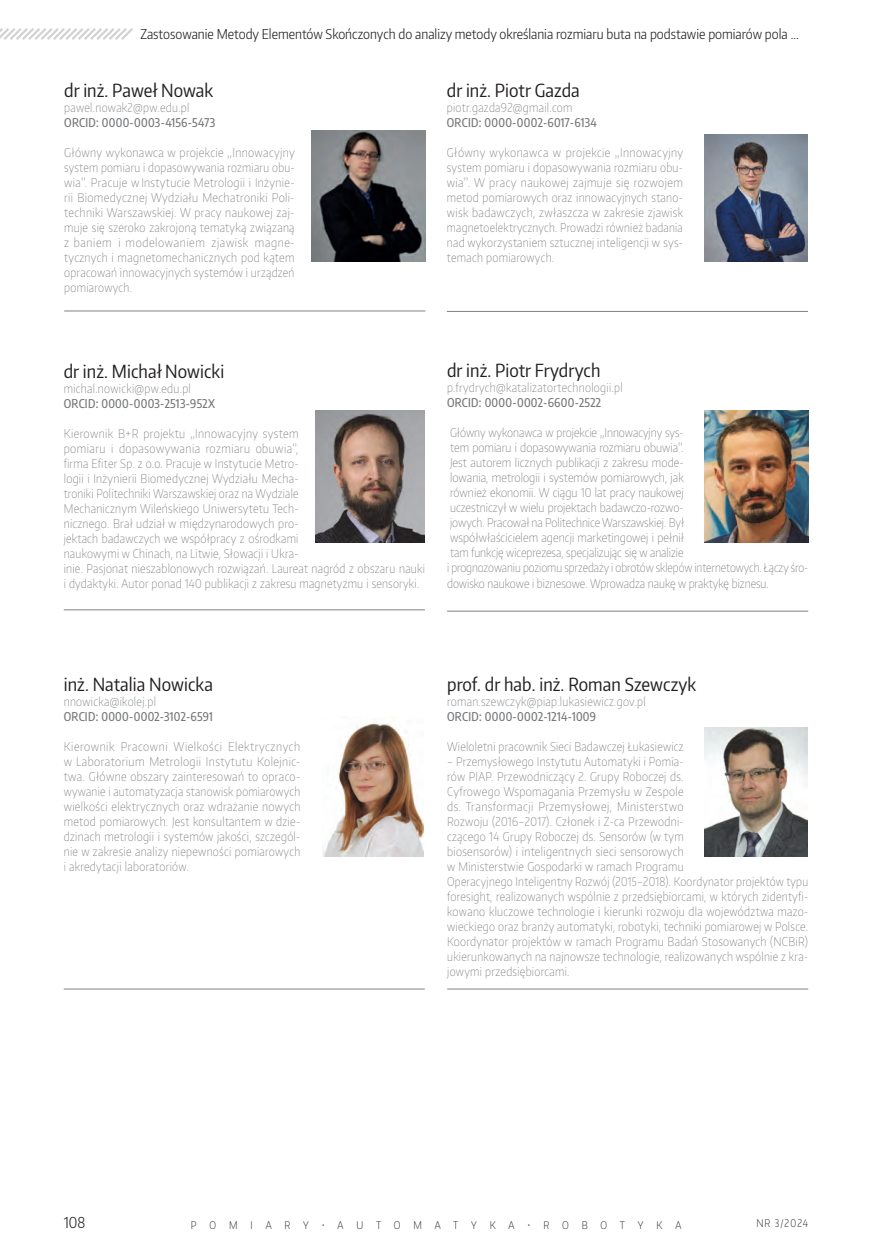
<style>
.page{position:relative;width:872px;height:1255px;background:#fff}
.page>*{position:absolute;margin:0;border:0;box-sizing:border-box;transform-origin:0 0}
.t1{font:18px "Encode Sans Condensed";letter-spacing:.005em;color:#231f20}
.t2{font:300 15px "Encode Sans Condensed";color:#231f20}
.t3{font:300 13.5px "Encode Sans Condensed";color:#231f20}
.t4{font:100 12px/15px "Encode Sans Condensed";letter-spacing:.02em;color:#76787b;text-align:justify}
.t5{font:100 12px/15px "Encode Sans Condensed";color:#76787b}
.t6{font:500 12px "Encode Sans Condensed";letter-spacing:.025em;color:#76787b}
.t7{font:200 10.5px "Encode Sans Condensed";letter-spacing:1.225em;color:#231f20}
</style>
<div class="page">
<hr style="left:447px;top:311px;width:361px;height:1px;background:#808285">
<hr style="left:447px;top:610px;width:361px;height:1px;background:#808285">
<img style="left:704px;top:134px;width:103px;height:128px">
<img style="left:705px;top:410px;width:103px;height:132px">
<hr style="left:64px;top:988px;width:361px;height:1px;background:#808285">
<hr style="left:447px;top:988px;width:361px;height:1px;background:#808285">
<img style="left:322px;top:723px;width:102px;height:133px">
<img style="left:705px;top:727px;width:103px;height:129px">
<hr style="left:64px;top:609px;width:361px;height:1px;background:#808285">
<hr style="left:64px;top:310px;width:361px;height:1px;background:#808285">
<img style="left:316px;top:410px;width:109px;height:132px">
<img style="left:311px;top:130px;width:114px;height:132px">
<svg style="left:0;top:28px;width:133px;height:12px"></svg>
<p class="t3" style="left:140px;top:25px;width:660px">Zastosowanie Metody Elementów Skończonych do analizy metody określania rozmiaru buta na podstawie pomiarów pola ...</p>
<h1 class="t1" style="left:64px;top:78px;width:151px">dr inż. Paweł Nowak</h1>
<p class="t4" style="left:64px;top:99px;width:127px">pawel.nowak2@pw.edu.pl</p>
<p class="t6" style="left:64px;top:114px;width:152px">ORCID: 0000-0003-4156-5473</p>
<p class="t4" style="left:64px;top:144px;width:232px">Główny wykonawca w projekcie „Innowacyjny system pomiaru i dopasowywania rozmiaru obu&shy;wia”. Pracuje wInstytucie Metrologii i Inżynie&shy;rii Biomedycznej Wydziału Mechatroniki Poli&shy;techniki Warszawskiej. W pracy naukowej zaj&shy;muje się szeroko zakrojoną tematyką związaną z baniem i modelowaniem zjawisk magne&shy;tycznych i magnetomechanicznych pod kątem opracowań innowacyjnych systemów i urządzeń pomiarowych.</p>
<h1 class="t1" style="left:447px;top:79px;width:134px">dr inż. Piotr Gazda</h1>
<p class="t4" style="left:447px;top:100px;width:127px">piotr.gazda92@gmail.com</p>
<p class="t6" style="left:447px;top:114px;width:152px">ORCID: 0000-0002-6017-6134</p>
<p class="t4" style="left:447px;top:145px;width:238px">Główny wykonawca w projekcie „Innowacyjny system pomiaru i dopasowywania rozmiaru obu&shy;wia”. W pracy naukowej zajmuje się rozwojem metod pomiarowych oraz innowacyjnych stano&shy;wisk badawczych, zwłaszcza w zakresie zjawisk magnetoelektrycznych. Prowadzi również badania nad wykorzystaniem sztucznej inteligencji w sys&shy;temach pomiarowych.</p>
<h1 class="t1" style="left:64px;top:359px;width:162px">dr inż. Michał Nowicki</h1>
<p class="t4" style="left:64px;top:380px;width:129px">michal.nowicki@pw.edu.pl</p>
<p class="t6" style="left:64px;top:394px;width:153px">ORCID: 0000-0003-2513-952X</p>
<p class="t4" style="left:64px;top:425px;width:363px;text-align:left">Kierownik B+R projektu „Innowacyjny system<br>pomiaru i dopasowywania rozmiaru obuwia”,<br>firma Efiter Sp. z o.o. Pracuje w Instytucie Metro-<br>logii i Inżynierii Biomedycznej Wydziału Mecha-<br>troniki Politechniki Warszawskiej oraz na Wydziale<br>Mechanicznym Wileńskiego Uniwersytetu Tech-<br>nicznego. Brał udział w międzynarodowych pro-<br>jektach badawczych we współpracy z ośrodkami<br>naukowymi w Chinach, na Litwie, Słowacji i Ukra-<br>inie. Pasjonat nieszablonowych rozwiązań. Laureat nagród z obszaru nauki i dydaktyki. Autor ponad 140 publikacji z zakresu magnetyzmu i sensoryki.</p>
<h1 class="t1" style="left:447px;top:359px;width:155px">dr inż. Piotr Frydrych</h1>
<p class="t4" style="left:447px;top:380px;width:177px">p.frydrych@katalizatortechnologii.pl</p>
<p class="t6" style="left:447px;top:394px;width:156px">ORCID: 0000-0002-6600-2522</p>
<p class="t5" style="left:447px;top:425px;width:363px">Główny wykonawca w projekcie „Innowacyjny sys-<br>tem pomiaru i dopasowywania rozmiaru obuwia”.<br>Jest autorem licznych publikacji z zakresu mode-<br>lowania, metrologii i systemów pomiarowych, jak<br>również ekonomii. W ciągu 10 lat pracy naukowej<br>uczestniczył w wielu projektach badawczo-rozwo-<br>jowych. Pracował na Politechnice Warszawskiej. Był<br>współwłaścicielem agencji marketingowej i pełnił<br>tam funkcję wiceprezesa, specjalizując się w analizie<br>i prognozowaniu poziomu sprzedaży i obrotów sklepów internetowych. Łączy śro&shy;dowisko naukowe i biznesowe. Wprowadza naukę w praktykę biznesu.</p>
<h1 class="t1" style="left:64px;top:672px;width:151px">inż. Natalia Nowicka</h1>
<p class="t4" style="left:64px;top:693px;width:94px">nnowicka@ikolej.pl</p>
<p class="t6" style="left:64px;top:707px;width:151px">ORCID: 0000-0002-3102-6591</p>
<p class="t4" style="left:64px;top:738px;width:238px">Kierownik Pracowni Wielkości Elektrycznych w Laboratorium Metrologii Instytutu Kolejnic&shy;twa. Główne obszary zainteresowań to opraco&shy;wywanie i automatyzacja stanowisk pomiarowych wielkości elektrycznych oraz wdrażanie nowych metod pomiarowych. Jest konsultantem w dzie&shy;dzinach metrologii i systemów jakości, szczegól&shy;nie w zakresie analizy niepewności pomiarowych i akredytacji laboratoriów.</p>
<h1 class="t1" style="left:447px;top:672px;width:250px">prof. dr hab. inż. Roman Szewczyk</h1>
<p class="t4" style="left:447px;top:693px;width:200px">roman.szewczyk@piap.lukasiewicz.gov.pl</p>
<p class="t6" style="left:447px;top:707px;width:150px">ORCID: 0000-0002-1214-1009</p>
<p class="t4" style="left:447px;top:738px;width:238px">Wieloletni pracownik Sieci Badawczej Łukasiewicz</p>
<p class="t4" style="left:447px;top:753px;width:362px;text-align:left">– Przemysłowego Instytutu Automatyki i Pomia-<br>rów PIAP. Przewodniczący 2. Grupy Roboczej ds.<br>Cyfrowego Wspomagania Przemysłu w Zespole<br>ds. Transformacji Przemysłowej, Ministerstwo<br>Rozwoju (2016–2017). Członek i Z-ca Przewodni-<br>czącego 14 Grupy Roboczej ds. Sensorów (w tym<br>biosensorów) i inteligentnych sieci sensorowych<br>w Ministerstwie Gospodarki w ramach Programu<br>Operacyjnego Inteligentny Rozwój (2015–2018). Koordynator projektów typu foresight, realizowanych wspólnie z przedsiębiorcami, w których zidentyfi&shy;kowano kluczowe technologie i kierunki rozwoju dla województwa mazo&shy;wieckiego oraz branży automatyki, robotyki, techniki pomiarowej w Polsce.<br>Koordynator projektów w ramach Programu Badań Stosowanych (NCBiR) ukierunkowanych na najnowsze technologie, realizowanych wspólnie z kra&shy;jowymi przedsiębiorcami.</p>
<p class="t2" style="left:64px;top:1212px;width:23px">108</p>
<p class="t7" style="left:191px;top:1217px;width:492px">POMIARY•AUTOMATYKA•ROBOTYKA</p>
<p class="t7" style="left:756px;top:1216px;width:53px">NR 3/2024</p>
</div>
